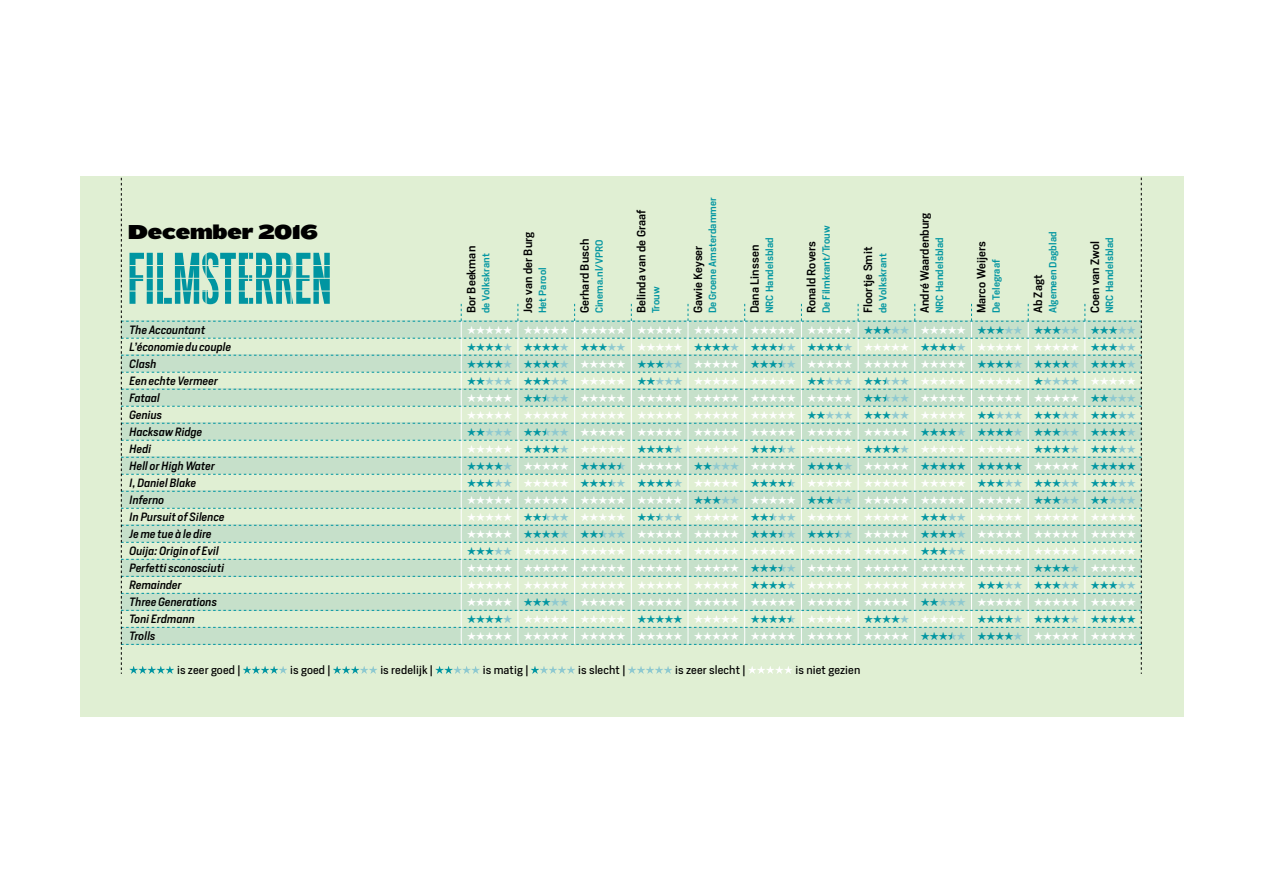
<style>
.page{position:relative;width:1263px;height:893px;background:#fff}
.page>*{position:absolute;margin:0;border:0;box-sizing:border-box;transform-origin:0 0}
.t1{font:21px "Knockout HTF94 Ultmt Sumo";color:#000}
.t2{font:12px "Mercury Filmkrant";color:#fff}
.t3{font:12px "Mercury Filmkrant";color:#0095a1}
.t4{font:italic 500 11.25px "Heron Sans";letter-spacing:.01em;color:#000}
.t5{font:500 11.25px "Heron Sans";letter-spacing:.01em;color:#000;scale:1.05 1}
.t6{font:11.25px "Heron Sans";letter-spacing:.01em;color:#000;scale:1.05 1}
.t7{font:500 9.75px "Heron Sans";letter-spacing:.01em;color:#0095a1;scale:1.05 1}
.s1{color:#0095a1}
.s2{color:#8ec9d0}
.s3{color:#fff}
</style>
<div class="page">
<div style="left:80px;top:176px;width:1103px;height:540px;background:#e0efd3"></div>
<svg style="left:121px;top:177px;width:1021px;height:497px"></svg>
<h1 class="t1" style="left:128px;top:220px;width:191px">December 2016</h1>
<p class="t5" style="left:464px;top:313px;width:66px;rotate:-90deg">Bor Beekman</p>
<p class="t7" style="left:480px;top:313px;width:59px;rotate:-90deg">de Volkskrant</p>
<p class="t5" style="left:521px;top:313px;width:79px;rotate:-90deg">Jos van der Burg</p>
<p class="t7" style="left:536px;top:313px;width:45px;rotate:-90deg">Het Parool</p>
<p class="t5" style="left:577px;top:313px;width:73px;rotate:-90deg">Gerhard Busch</p>
<p class="t7" style="left:593px;top:313px;width:72px;rotate:-90deg">Cinema.nl/VPRO</p>
<p class="t5" style="left:634px;top:313px;width:100px;rotate:-90deg">Belinda van de Graaf</p>
<p class="t7" style="left:650px;top:313px;width:27px;rotate:-90deg">Trouw</p>
<p class="t7" style="left:706px;top:313px;width:112px;rotate:-90deg">De Groene Amsterdammer</p>
<p class="t5" style="left:691px;top:313px;width:66px;rotate:-90deg">Gawie Keyser</p>
<p class="t7" style="left:820px;top:313px;width:85px;rotate:-90deg">De Filmkrant/Trouw</p>
<p class="t5" style="left:747px;top:313px;width:67px;rotate:-90deg">Dana Linssen</p>
<p class="t7" style="left:763px;top:313px;width:74px;rotate:-90deg">NRC Handelsblad</p>
<p class="t5" style="left:804px;top:313px;width:71px;rotate:-90deg">Ronald Rovers</p>
<p class="t5" style="left:861px;top:313px;width:65px;rotate:-90deg">Floortje Smit</p>
<p class="t7" style="left:876px;top:313px;width:59px;rotate:-90deg">de Volkskrant</p>
<p class="t5" style="left:917px;top:313px;width:98px;rotate:-90deg">André Waardenburg</p>
<p class="t7" style="left:933px;top:313px;width:74px;rotate:-90deg">NRC Handelsblad</p>
<p class="t5" style="left:974px;top:313px;width:70px;rotate:-90deg">Marco Weijers</p>
<p class="t7" style="left:990px;top:313px;width:53px;rotate:-90deg">De Telegraaf</p>
<p class="t7" style="left:1046px;top:313px;width:80px;rotate:-90deg">Algemeen Dagblad</p>
<p class="t5" style="left:1087px;top:313px;width:71px;rotate:-90deg">Coen van Zwol</p>
<p class="t7" style="left:1103px;top:313px;width:74px;rotate:-90deg">NRC Handelsblad</p>
<p class="t5" style="left:1031px;top:313px;width:38px;rotate:-90deg">Ab Zagt</p>
<p class="t4" style="left:130px;top:322px;width:77px">The Accountant</p>
<p class="t2" style="left:467px;top:324px;width:670px">11111 11111 11111 11111 11111 11111 11111 <span class="s1">111</span><span class="s2">11</span> 11111 <span class="s1">111</span><span class="s2">11</span> <span class="s1">111</span><span class="s2">11</span> <span class="s1">111</span><span class="s2">11</span></p>
<p class="t4" style="left:130px;top:339px;width:103px">L’économie du couple</p>
<p class="t3" style="left:467px;top:341px;width:670px">1111<span class="s2">1</span> 1111<span class="s2">1</span> 111<span class="s2">11</span> <span class="s3">11111</span> 1111<span class="s2">1</span> 1112<span class="s2">31</span> 1111<span class="s2">1</span> <span class="s3">11111</span> 1111<span class="s2">1</span> <span class="s3">11111 11111</span> 111<span class="s2">11</span></p>
<p class="t4" style="left:130px;top:356px;width:28px">Clash</p>
<p class="t3" style="left:467px;top:358px;width:670px">1111<span class="s2">1</span> 1111<span class="s2">1</span> <span class="s3">11111</span> 111<span class="s2">11</span> <span class="s3">11111</span> 1112<span class="s2">31</span> <span class="s3">11111 11111 11111</span> 1111<span class="s2">1</span> 1111<span class="s2">1</span> 1111<span class="s2">1</span></p>
<p class="t4" style="left:130px;top:373px;width:90px">Een echte Vermeer</p>
<p class="t2" style="left:467px;top:375px;width:670px"><span class="s1">11</span><span class="s2">111</span> <span class="s1">111</span><span class="s2">11</span> 11111 <span class="s1">11</span><span class="s2">111</span> 11111 11111 <span class="s1">11</span><span class="s2">111</span> <span class="s1">112</span><span class="s2">311</span> 11111 11111 <span class="s1">1</span><span class="s2">1111</span> 11111</p>
<p class="t4" style="left:130px;top:390px;width:32px">Fataal</p>
<p class="t2" style="left:467px;top:392px;width:670px">11111 <span class="s1">112</span><span class="s2">311</span> 11111 11111 11111 11111 11111 <span class="s1">112</span><span class="s2">311</span> 11111 11111 11111 <span class="s1">11</span><span class="s2">111</span></p>
<p class="t4" style="left:130px;top:407px;width:34px">Genius</p>
<p class="t2" style="left:467px;top:409px;width:670px">11111 11111 11111 11111 11111 11111 <span class="s1">11</span><span class="s2">111</span> <span class="s1">111</span><span class="s2">11</span> 11111 <span class="s1">11</span><span class="s2">111</span> <span class="s1">111</span><span class="s2">11</span> <span class="s1">111</span><span class="s2">11</span></p>
<p class="t4" style="left:130px;top:424px;width:74px">Hacksaw Ridge</p>
<p class="t2" style="left:467px;top:426px;width:670px"><span class="s1">11</span><span class="s2">111</span> <span class="s1">112</span><span class="s2">311</span> 11111 11111 11111 11111 11111 11111 <span class="s1">1111</span><span class="s2">1</span> <span class="s1">1111</span><span class="s2">1</span> <span class="s1">111</span><span class="s2">11</span> <span class="s1">1111</span><span class="s2">1</span></p>
<p class="t4" style="left:130px;top:441px;width:23px">Hedi</p>
<p class="t2" style="left:467px;top:443px;width:670px">11111 <span class="s1">1111</span><span class="s2">1</span> 11111 <span class="s1">1111</span><span class="s2">1</span> 11111 <span class="s1">1112</span><span class="s2">31</span> 11111 <span class="s1">1111</span><span class="s2">1</span> 11111 11111 <span class="s1">1111</span><span class="s2">1</span> <span class="s1">111</span><span class="s2">11</span></p>
<p class="t4" style="left:130px;top:458px;width:87px">Hell or High Water</p>
<p class="t3" style="left:467px;top:460px;width:670px">1111<span class="s2">1</span> <span class="s3">11111</span> 11112<span class="s2">3</span> <span class="s3">11111</span> 11<span class="s2">111</span> <span class="s3">11111</span> 1111<span class="s2">1</span> <span class="s3">11111</span> 11111 11111 <span class="s3">11111</span> 11111</p>
<p class="t4" style="left:130px;top:475px;width:68px">I, Daniel Blake</p>
<p class="t3" style="left:467px;top:477px;width:670px">111<span class="s2">11</span> <span class="s3">11111</span> 1112<span class="s2">31</span> 1111<span class="s2">1</span> <span class="s3">11111</span> 11112<span class="s2">3</span> <span class="s3">11111 11111 11111</span> 111<span class="s2">11</span> 111<span class="s2">11</span> 111<span class="s2">11</span></p>
<p class="t4" style="left:130px;top:492px;width:36px">Inferno</p>
<p class="t2" style="left:467px;top:494px;width:670px">11111 11111 11111 11111 <span class="s1">111</span><span class="s2">11</span> 11111 <span class="s1">111</span><span class="s2">11</span> 11111 11111 11111 <span class="s1">111</span><span class="s2">11</span> <span class="s1">11</span><span class="s2">111</span></p>
<p class="t4" style="left:130px;top:509px;width:96px">In Pursuit of Silence</p>
<p class="t2" style="left:467px;top:511px;width:670px">11111 <span class="s1">112</span><span class="s2">311</span> 11111 <span class="s1">112</span><span class="s2">311</span> 11111 <span class="s1">112</span><span class="s2">311</span> 11111 11111 <span class="s1">111</span><span class="s2">11</span> 11111 11111 11111</p>
<p class="t4" style="left:130px;top:526px;width:84px">Je me tue à le dire</p>
<p class="t2" style="left:467px;top:528px;width:670px">11111 <span class="s1">1111</span><span class="s2">1</span> <span class="s1">112</span><span class="s2">311</span> 11111 11111 <span class="s1">1112</span><span class="s2">31</span> <span class="s1">1112</span><span class="s2">31</span> 11111 <span class="s1">1111</span><span class="s2">1</span> 11111 11111 11111</p>
<p class="t4" style="left:130px;top:543px;width:91px">Ouija: Origin of Evil</p>
<p class="t2" style="left:467px;top:545px;width:670px"><span class="s1">111</span><span class="s2">11</span> 11111 11111 11111 11111 11111 11111 11111 <span class="s1">111</span><span class="s2">11</span> 11111 11111 11111</p>
<p class="t4" style="left:130px;top:560px;width:96px">Perfetti sconosciuti</p>
<p class="t2" style="left:467px;top:562px;width:670px">11111 11111 11111 11111 11111 <span class="s1">1112</span><span class="s2">31</span> 11111 11111 11111 11111 <span class="s1">1111</span><span class="s2">1</span> 11111</p>
<p class="t4" style="left:130px;top:577px;width:54px">Remainder</p>
<p class="t2" style="left:467px;top:579px;width:670px">11111 11111 11111 11111 11111 <span class="s1">1111</span><span class="s2">1</span> 11111 11111 11111 <span class="s1">111</span><span class="s2">11</span> <span class="s1">111</span><span class="s2">11</span> <span class="s1">111</span><span class="s2">11</span></p>
<p class="t4" style="left:130px;top:594px;width:89px">Three Generations</p>
<p class="t2" style="left:467px;top:596px;width:670px">11111 <span class="s1">111</span><span class="s2">11</span> 11111 11111 11111 11111 11111 11111 <span class="s1">11</span><span class="s2">111</span> 11111 11111 11111</p>
<p class="t4" style="left:130px;top:611px;width:67px">Toni Erdmann</p>
<p class="t3" style="left:467px;top:613px;width:670px">1111<span class="s2">1</span> <span class="s3">11111 11111</span> 11111 <span class="s3">11111</span> 11112<span class="s2">3</span> <span class="s3">11111</span> 1111<span class="s2">1</span> <span class="s3">11111</span> 1111<span class="s2">1</span> 1111<span class="s2">1</span> 11111</p>
<p class="t4" style="left:130px;top:628px;width:28px">Trolls</p>
<p class="t2" style="left:467px;top:630px;width:670px">11111 11111 11111 11111 11111 11111 11111 11111 <span class="s1">1112</span><span class="s2">31</span> <span class="s1">1111</span><span class="s2">1</span> 11111 11111</p>
<p class="t6" style="left:177px;top:662px;width:62px">is zeer goed |</p>
<p class="t6" style="left:290px;top:662px;width:40px">is goed |</p>
<p class="t6" style="left:380px;top:662px;width:52px">is redelijk |</p>
<p class="t6" style="left:483px;top:662px;width:45px">is matig |</p>
<p class="t6" style="left:578px;top:662px;width:47px">is slecht |</p>
<p class="t6" style="left:675px;top:662px;width:69px">is zeer slecht |</p>
<p class="t6" style="left:795px;top:662px;width:63px">is niet gezien</p>
</div>
